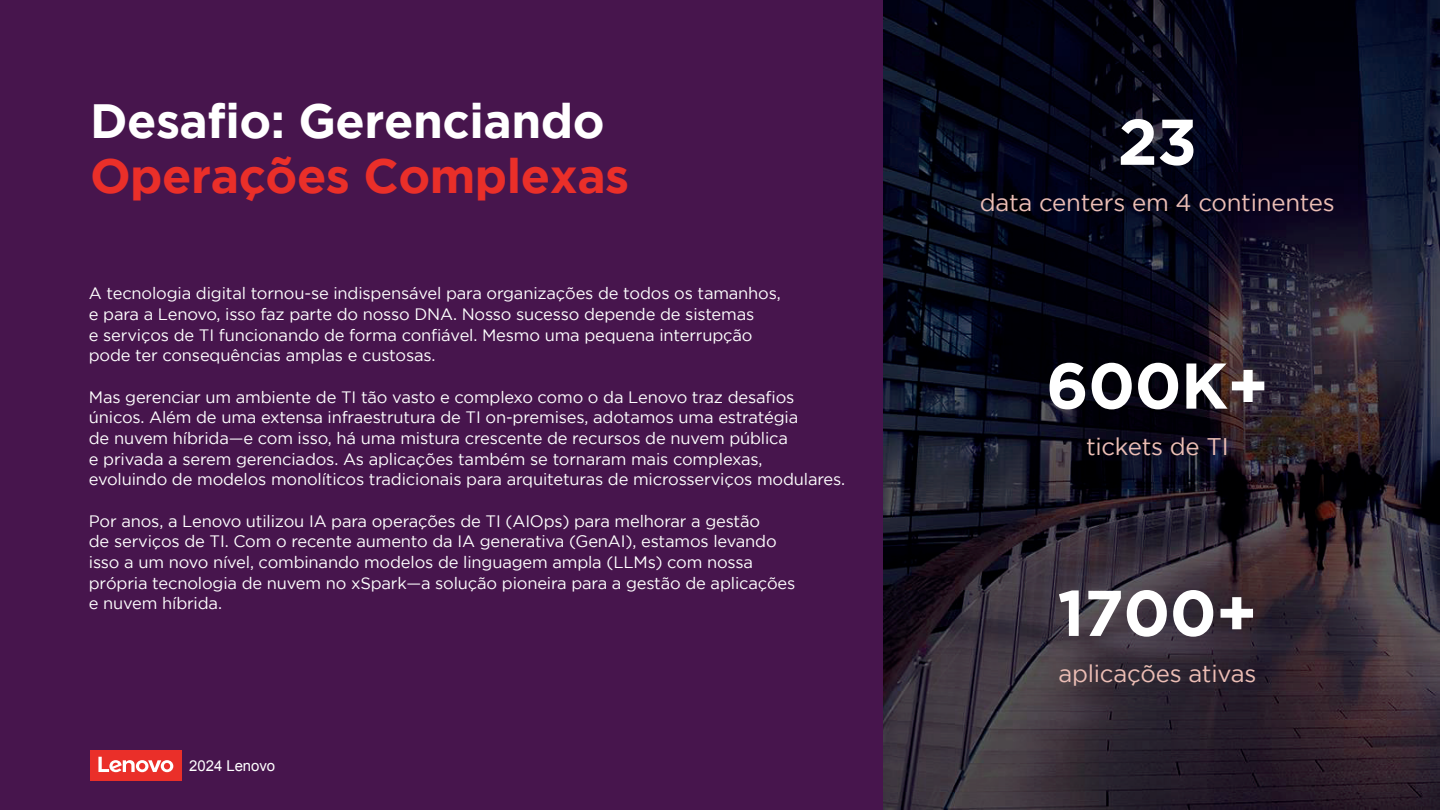
<style>
.page{position:relative;width:1440px;height:810px;background:#47154d}
.page>*{position:absolute;margin:0;border:0;box-sizing:border-box;transform-origin:0 0}
.t1{font:700 64.5px "Gotham";letter-spacing:-.01em;color:#fff}
.t2{font:700 48px "Gotham";letter-spacing:-.01em;color:#fff}
.t3{font:700 48px "Gotham";letter-spacing:-.01em;color:#ea2f29}
.t4{font:24px "Gotham";letter-spacing:-.01em;color:#ecbeb5}
.t5{font:16.5px/20.7px "Gotham";letter-spacing:-.01em;color:#fff}
.t6{font:15px "Arial";color:#fff}
</style>
<div class="page">
<div style="left:90px;top:750px;width:92px;height:30px;background:#ea2f29"></div>
<svg style="left:98px;top:757px;width:75px;height:15px"></svg>
<img style="left:883px;top:0;width:557px;height:810px">
<h2 class="t2" style="left:90px;top:93px;width:516px">Desafio: Gerenciando</h2>
<h2 class="t3" style="left:90px;top:148px;width:541px">Operações Complexas</h2>
<p class="t5" style="left:89px;top:283px;width:694px">A tecnologia digital tornou-se indispensável para organizações de todos os tamanhos, e para a Lenovo, isso faz parte do nosso DNA. Nosso sucesso depende de sistemas<br>e serviços de TI funcionando de forma confiável. Mesmo uma pequena interrupção pode ter consequências amplas e custosas.</p>
<p class="t5" style="left:89px;top:386px;width:758px">Mas gerenciar um ambiente de TI tão vasto e complexo como o da Lenovo traz desafios únicos. Além de uma extensa infraestrutura de TI on-premises, adotamos uma estratégia<br>de nuvem híbrida—e com isso, há uma mistura crescente de recursos de nuvem pública<br>e privada a serem gerenciados. As aplicações também se tornaram mais complexas, evoluindo de modelos monolíticos tradicionais para arquiteturas de microsserviços modulares.</p>
<p class="t5" style="left:89px;top:510px;width:708px">Por anos, a Lenovo utilizou IA para operações de TI (AIOps) para melhorar a gestão<br>de serviços de TI. Com o recente aumento da IA generativa (GenAI), estamos levando isso a um novo nível, combinando modelos de linguagem ampla (LLMs) com nossa própria tecnologia de nuvem no xSpark—a solução pioneira para a gestão de aplicações e nuvem híbrida.</p>
<p class="t6" style="left:189px;top:756px;width:87px">2024 Lenovo</p>
<h1 class="t1" style="left:1118px;top:105px;width:81px">23</h1>
<h3 class="t4" style="left:980px;top:189px;width:356px">data centers em 4 continentes</h3>
<h1 class="t1" style="left:1046px;top:349px;width:224px">600K+</h1>
<h3 class="t4" style="left:1086px;top:433px;width:144px">tickets de TI</h3>
<h1 class="t1" style="left:1057px;top:576px;width:202px">1700+</h1>
<h3 class="t4" style="left:1058px;top:660px;width:199px">aplicações ativas</h3>
</div>
